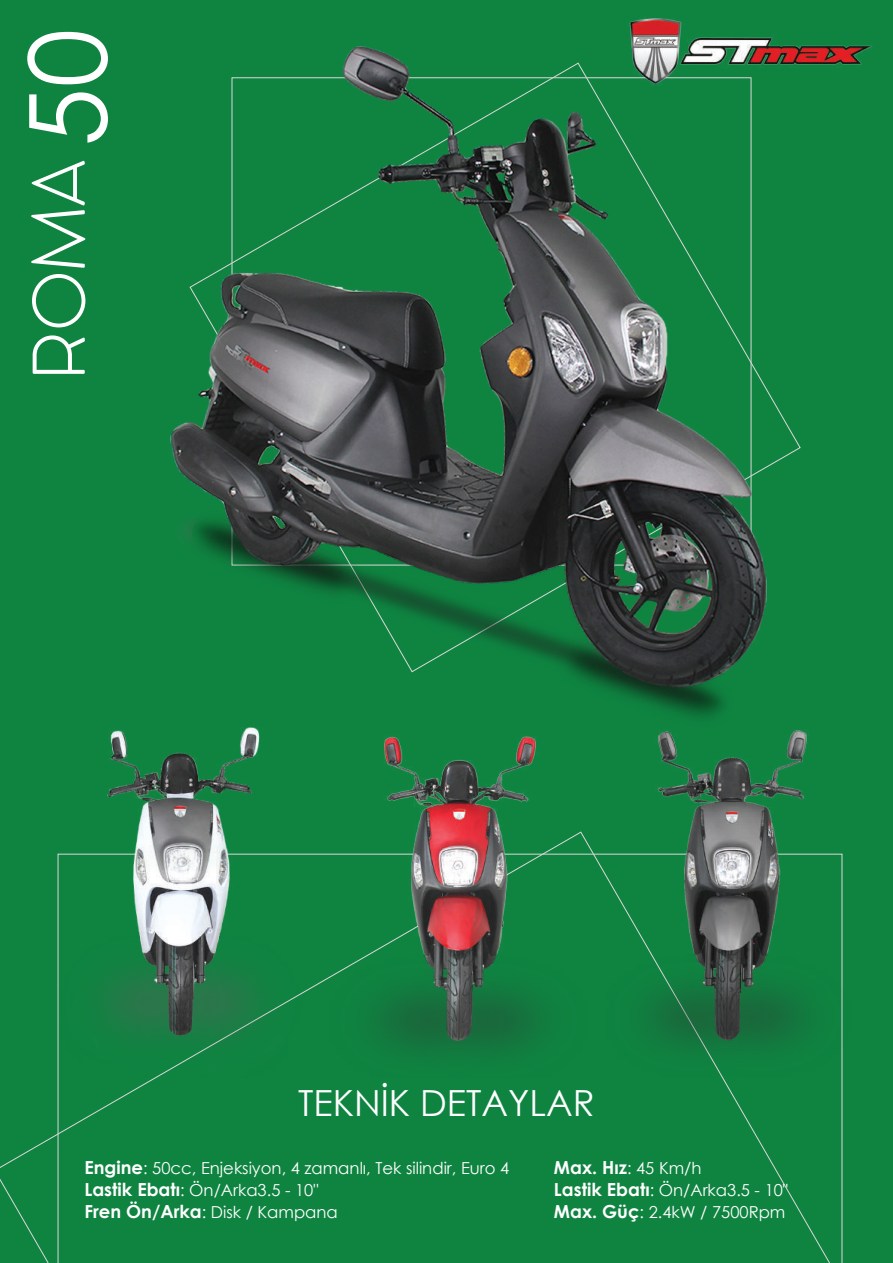
<style>
.page{position:relative;width:893px;height:1263px;background:#0f8441}
.page>*{position:absolute;margin:0;border:0;box-sizing:border-box;transform-origin:0 0}
.t1{font:300 70.2px "COCOMAT";color:#fff}
.t2{font:36px "Century Gothic";color:#fff}
.t3{font:700 18px "Century Gothic";color:#fff}
.t4{font:16.5px/21.6px "Century Gothic";color:#fff}
.s1{font-family:"Century Gothic";font-weight:400;font-size:106.95px}
.s2{font-weight:700;font-size:18px}
.s3{font-weight:400;font-size:16.5px}
</style>
<div class="page">
<img style="left:170px;top:46px;width:631px;height:672px">
<img style="left:57px;top:715px;width:206px;height:363px">
<img style="left:263px;top:694px;width:384px;height:358px">
<img style="left:546px;top:718px;width:297px;height:368px">
<img style="left:615px;top:18px;width:257px;height:129px">
<h1 class="t1" style="left:19px;top:379px;width:352px;rotate:-90deg">ROMA <span class="s1">50</span></h1>
<h2 class="t2" style="left:298px;top:1078px;width:298px">TEKNİK DETAYLAR</h2>
<p class="t4" style="left:84px;top:1157px;width:427px"><span class="s2">Engine</span>: 50cc, Enjeksiyon, 4 zamanlı, Tek silindir, Euro 4<br><span class="s2">Lastik Ebatı</span>: Ön/Arka3.5 - 10"<br><span class="s2">Fren Ön/Arka</span>: Disk / Kampana</p>
<p class="t3" style="left:554px;top:1154px;width:149px">Max. Hız<span class="s3">: 45 Km/h</span></p>
<p class="t4" style="left:554px;top:1179px;width:236px"><span class="s2">Lastik Ebatı</span>: Ön/Arka3.5 - 10"<br><span class="s2">Max. Güç</span>: 2.4kW / 7500Rpm</p>
</div>
